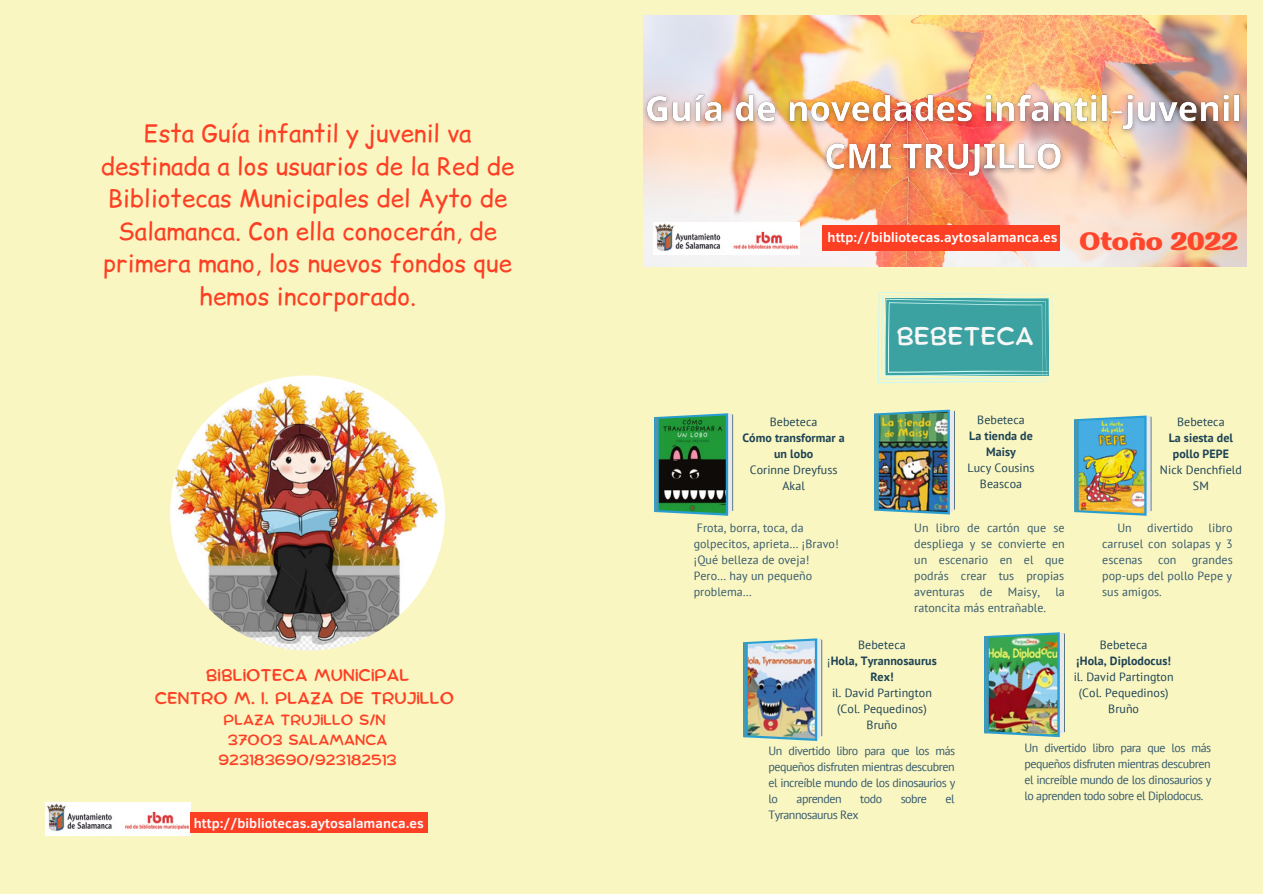
<style>
.page{position:relative;width:1263px;height:894px;background:#fff}
.page>*{position:absolute;margin:0;border:0;box-sizing:border-box;transform-origin:0 0}
.t1{font:800 25.2px "Jella";color:#ff462c}
.t2{font:25.05px "Comica";color:#f7f7f7}
.t3{font:24.15px/32.5px "Comic Relief";letter-spacing:.005em;color:#fd3f24;text-align:center}
.t4{font:16.65px/23.2px "Comica";letter-spacing:.005em;color:#fd3f24;text-align:center}
.t5{font:14.7px/20px "Comica";letter-spacing:.005em;color:#fd3f24;text-align:center}
.t6{font:700 13.5px "Clear Sans";letter-spacing:.005em;color:#fff}
.t7{font:700 13.5px "Clear Sans";letter-spacing:.005em;color:#fafafa}
.t8{font:12px/16px "PT Sans";letter-spacing:.005em;color:#365b6d;text-align:justify}
.t9{font:12px/16px "PT Sans";letter-spacing:.005em;color:#1d4355;text-align:center}
.t10{font:700 12px/16px "PT Sans";letter-spacing:.005em;color:#1d4355;text-align:center}
.t11{font:12px "PT Sans";letter-spacing:-.04em;color:#365b6d}
.s1{font-weight:400}
</style>
<div class="page">
<div style="left:0;top:0;width:1263px;height:893px;background:#faf6c1"></div>
<svg style="left:1074px;top:415px;width:77px;height:100px"></svg>
<hr style="left:1075px;top:419px;width:2px;height:93px;background:#6c9286">
<img style="left:1079px;top:417px;width:65px;height:96px">
<svg style="left:984px;top:632px;width:81px;height:105px"></svg>
<hr style="left:985px;top:635px;width:2px;height:98px;background:#6c9286">
<img style="left:989px;top:634px;width:68px;height:100px">
<svg style="left:874px;top:409px;width:81px;height:105px"></svg>
<hr style="left:875px;top:413px;width:2px;height:97px;background:#6c9286">
<img style="left:879px;top:412px;width:68px;height:100px">
<svg style="left:743px;top:638px;width:79px;height:102px"></svg>
<hr style="left:744px;top:642px;width:2px;height:95px;background:#6c9286">
<img style="left:748px;top:640px;width:67px;height:98px">
<svg style="left:654px;top:413px;width:79px;height:102px"></svg>
<hr style="left:655px;top:417px;width:2px;height:95px;background:#6c9286">
<img style="left:659px;top:415px;width:67px;height:98px">
<img style="left:643px;top:15px;width:603px;height:251px">
<img style="left:654px;top:222px;width:145px;height:33px">
<div style="left:822px;top:225px;width:238px;height:26px;background:#fd3f24"></div>
<svg style="left:878px;top:292px;width:175px;height:91px;background:#65b6ad"></svg>
<img style="left:170px;top:375px;width:275px;height:275px;border-radius:50%">
<img style="left:643px;top:78px;width:604px;height:115px">
<img style="left:45px;top:802px;width:145px;height:32px">
<div style="left:190px;top:811px;width:237px;height:20px;background:#fd3f24"></div>
<h3 class="t3" style="left:101px;top:116px;width:415px">Esta Guía infantil y juvenil va destinada a los usuarios de la Red de<br>Bibliotecas Municipales del Ayto de<br>Salamanca. Con ella conocerán, de primera mano, los nuevos fondos que hemos incorporado.</h3>
<h3 class="t4" style="left:155px;top:664px;width:301px">BIBLIOTECA MUNICIPAL<br>CENTRO M. I. PLAZA DE TRUJILLO</h3>
<p class="t5" style="left:218px;top:710px;width:180px">PLAZA TRUJILLO S/N<br>37003 SALAMANCA<br>923183690/923182513</p>
<p class="t7" style="left:194px;top:812px;width:232px">http://bibliotecas.aytosalamanca.es</p>
<p class="t6" style="left:828px;top:227px;width:232px">http://bibliotecas.aytosalamanca.es</p>
<h1 class="t1" style="left:1080px;top:231px;width:160px">Otoño 2022</h1>
<p class="t9" style="left:770px;top:413px;width:49px">Bebeteca</p>
<p class="t10" style="left:742px;top:429px;width:104px">Cómo transformar a un lobo</p>
<p class="t9" style="left:750px;top:461px;width:89px">Corinne Dreyfuss<br>Akal</p>
<p class="t8" style="left:694px;top:519px;width:147px;text-align:left">Frota, borra, toca, da golpecitos, aprieta… ¡Bravo! ¡Qué belleza de oveja!<br>Pero… hay un pequeño problema…</p>
<h2 class="t2" style="left:896px;top:325px;width:139px">BEBETECA</h2>
<p class="t9" style="left:977px;top:411px;width:49px">Bebeteca</p>
<p class="t10" style="left:969px;top:427px;width:65px">La tienda de<br>Maisy</p>
<p class="t9" style="left:967px;top:459px;width:69px">Lucy Cousins<br>Beascoa</p>
<p class="t8" style="left:914px;top:519px;width:152px">Un libro de cartón que se despliega y se convierte en un escenario en el que podrás crear tus propias aventuras</p>
<p class="t8" style="left:980px;top:583px;width:14px">de</p>
<p class="t8" style="left:1008px;top:583px;width:34px">Maisy,</p>
<p class="t8" style="left:1055px;top:583px;width:11px">la</p>
<p class="t8" style="left:914px;top:599px;width:133px">ratoncita más entrañable.</p>
<p class="t9" style="left:1177px;top:413px;width:49px">Bebeteca</p>
<p class="t10" style="left:1169px;top:429px;width:66px">La siesta del pollo PEPE</p>
<p class="t9" style="left:1160px;top:461px;width:83px">Nick Denchfield<br>SM</p>
<p class="t8" style="left:1102px;top:519px;width:132px;text-indent:106px">libro carrusel con solapas y 3 escenas</p>
<p class="t8" style="left:1117px;top:519px;width:16px">Un</p>
<p class="t8" style="left:1147px;top:519px;width:48px">divertido</p>
<p class="t8" style="left:1102px;top:551px;width:132px;text-indent:90px">grandes pop-ups del pollo Pepe y sus amigos.</p>
<p class="t8" style="left:1158px;top:551px;width:20px">con</p>
<p class="t10" style="left:827px;top:636px;width:111px"><span class="s1">Bebeteca<br>¡</span>Hola, Tyrannosaurus<br>Rex!</p>
<p class="t9" style="left:832px;top:684px;width:101px">il. David Partington (Col. Pequedinos)<br>Bruño</p>
<p class="t8" style="left:768px;top:742px;width:188px">Un divertido libro para que los más pequeños disfruten mientras descubren el increíble mundo de los dinosaurios y lo</p>
<p class="t11" style="left:796px;top:790px;width:47px">aprenden</p>
<p class="t8" style="left:860px;top:790px;width:24px">todo</p>
<p class="t8" style="left:901px;top:790px;width:28px">sobre</p>
<p class="t8" style="left:945px;top:790px;width:11px">el</p>
<p class="t11" style="left:768px;top:806px;width:92px">Tyrannosaurus Rex</p>
<p class="t9" style="left:1100px;top:636px;width:49px">Bebeteca</p>
<p class="t10" style="left:1076px;top:652px;width:96px">¡Hola, Diplodocus!</p>
<p class="t9" style="left:1074px;top:668px;width:101px">il. David Partington (Col. Pequedinos)<br>Bruño</p>
<p class="t8" style="left:1024px;top:738px;width:188px">Un divertido libro para que los más pequeños disfruten mientras descubren el increíble mundo de los dinosaurios y lo aprenden todo sobre el Diplodocus.</p>
</div>
